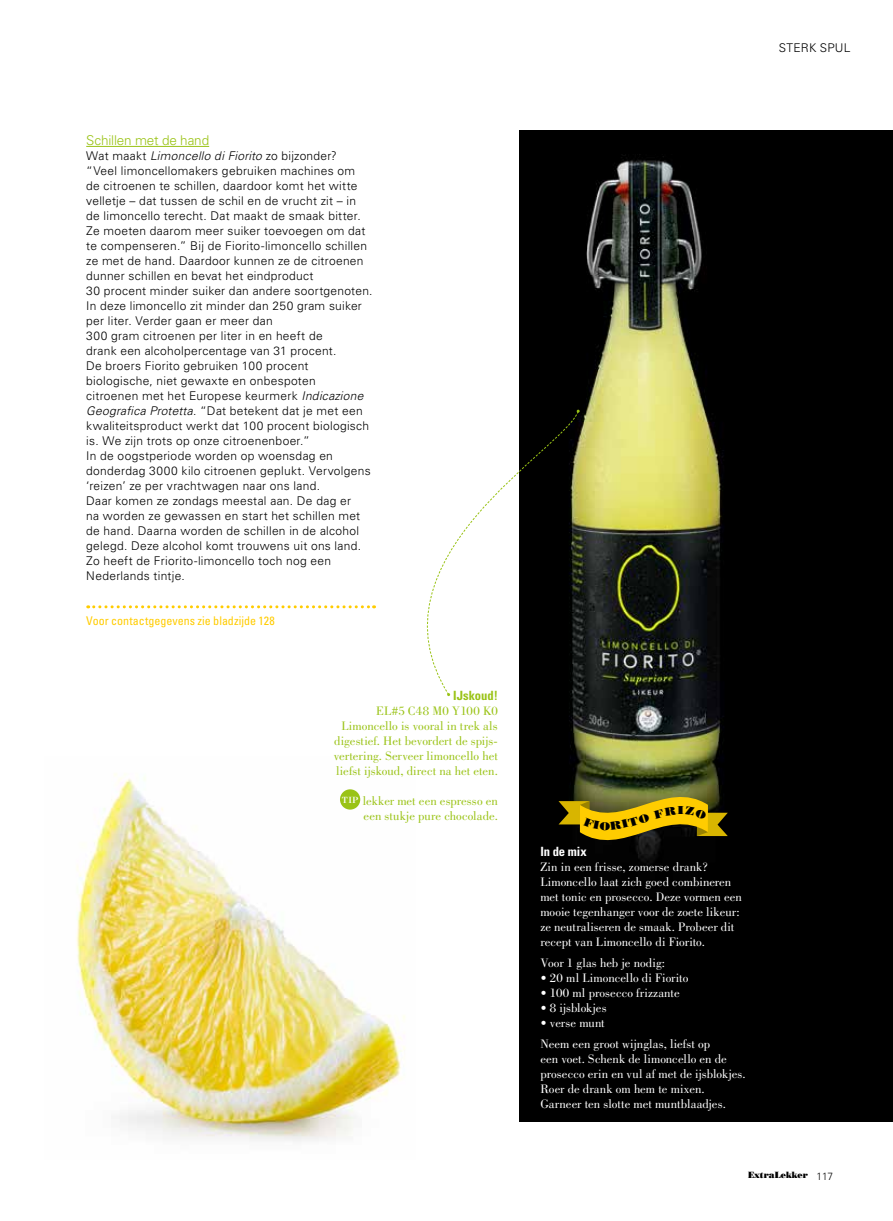
<style>
.page{position:relative;width:893px;height:1221px;background:#fff}
.page>*{position:absolute;margin:0;border:0;box-sizing:border-box;transform-origin:0 0}
.t1{font:300 13.5px "Univers";letter-spacing:-.01em;color:#9ac316}
.t2{font:12.75px/15px "Bodoni Std";color:#fff}
.t3{font:12.75px/15px "Bodoni Std";color:#9ac316;text-align:right}
.t4{font:700 condensed 12.75px "Univers LT Std";letter-spacing:.005em;color:#9ac316}
.t5{font:700 condensed 12.75px "Univers LT Std";color:#fff}
.t6{font:300 12px/15px "Univers";letter-spacing:.025em;color:#000}
.t7{font:condensed 12px "Univers";letter-spacing:.005em;color:#fc0}
.t8{font:11.55px "Bodoni Std Poster";color:#000;scale:1.11 1}
.t9{font:9px "Bodoni Std Poster";color:#000;scale:.95 1}
.s1{font-style:italic}
.s2{font-family:"Univers";font-weight:300;font-size:10.5px}
</style>
<div class="page">
<img style="left:76px;top:773px;width:329px;height:369px">
<img style="left:519px;top:130px;width:374px;height:991px">
<div style="left:340px;top:789px;width:20px;height:20px;background:#9ac316;border-radius:50%"></div>
<hr style="left:86px;top:146px;width:123px;height:1px;background:#9ac316">
<svg style="left:88px;top:605px;width:274px;height:3px"></svg>
<svg style="left:362px;top:410px;width:217px;height:285px"></svg>
<svg style="left:558px;top:777px;width:170px;height:82px;background:#65590e"></svg>
<p class="t1" style="left:86px;top:132px;width:124px">Schillen met de hand</p>
<p class="t6" style="left:86px;top:148px;width:288px">Wat maakt <span class="s1">Limoncello di Fiorito</span> zo bijzonder?<br>“Veel limoncellomakers gebruiken machines om<br>de citroenen te schillen, daardoor komt het witte velletje – dat tussen de schil en de vrucht zit – in de limoncello terecht. Dat maakt de smaak bitter.<br>Ze moeten daarom meer suiker toevoegen om dat te compenseren.” Bij de Fiorito-limoncello schillen ze met de hand. Daardoor kunnen ze de citroenen dunner schillen en bevat het eindproduct<br>30 procent minder suiker dan andere soortgenoten.<br>In deze limoncello zit minder dan 250 gram suiker per liter. Verder gaan er meer dan<br>300 gram citroenen per liter in en heeft de<br>drank een alcoholpercentage van 31 procent.<br>De broers Fiorito gebruiken 100 procent biologische, niet gewaxte en onbespoten<br>citroenen met het Europese keurmerk <span class="s1">Indicazione Geografica Protetta</span>. “Dat betekent dat je met een kwaliteitsproduct werkt dat 100 procent biologisch is. We zijn trots op onze citroenenboer.”<br>In de oogstperiode worden op woensdag en donderdag 3000 kilo citroenen geplukt. Vervolgens ‘reizen’ ze per vrachtwagen naar ons land.<br>Daar komen ze zondags meestal aan. De dag er<br>na worden ze gewassen en start het schillen met de hand. Daarna worden de schillen in de alcohol gelegd. Deze alcohol komt trouwens uit ons land.<br>Zo heeft de Friorito-limoncello toch nog een Nederlands tintje.</p>
<p class="t7" style="left:86px;top:613px;width:190px">Voor contactgegevens zie bladzijde 128</p>
<p class="t4" style="left:453px;top:688px;width:46px">IJskoud!</p>
<p class="t3" style="left:334px;top:703px;width:166px">EL#5 C48 M0 Y100 K0<br>Limoncello is vooral in trek als digestief. Het bevordert de spijs&shy;vertering. Serveer limoncello het liefst ijskoud, direct na het eten.</p>
<p class="t3" style="left:342px;top:793px;width:158px"><sup>TIP</sup> lekker met een espresso en een stukje pure chocolade.</p>
<p class="t6" style="left:779px;top:40px;width:73px">STERK SPUL</p>
<p class="t8" style="left:677px;top:803px;width:7px">I</p>
<p class="t5" style="left:540px;top:843px;width:48px">In de mix</p>
<p class="t2" style="left:540px;top:859px;width:203px">Zin in een frisse, zomerse drank?<br>Limoncello laat zich goed combineren met tonic en prosecco. Deze vormen een mooie tegenhanger voor de zoete likeur: ze neutraliseren de smaak. Probeer dit recept van Limoncello di Fiorito.</p>
<p class="t2" style="left:540px;top:955px;width:126px">Voor 1 glas heb je nodig:</p>
<p class="t2" style="left:540px;top:970px;width:150px">• 20 ml Limoncello di Fiorito</p>
<p class="t2" style="left:540px;top:985px;width:141px">• 100 ml prosecco frizzante</p>
<p class="t2" style="left:540px;top:1000px;width:68px">• 8 ijsblokjes</p>
<p class="t2" style="left:540px;top:1012px;width:171px;line-height:21px">• verse munt<br>Neem een groot wijnglas, liefst op</p>
<p class="t2" style="left:540px;top:1051px;width:207px">een voet. Schenk de limoncello en de prosecco erin en vul af met de ijsblokjes.<br>Roer de drank om hem te mixen.<br>Garneer ten slotte met muntblaadjes.</p>
<p class="t9" style="left:748px;top:1169px;width:91px">ExtraLekker <span class="s2">117</span></p>
</div>
